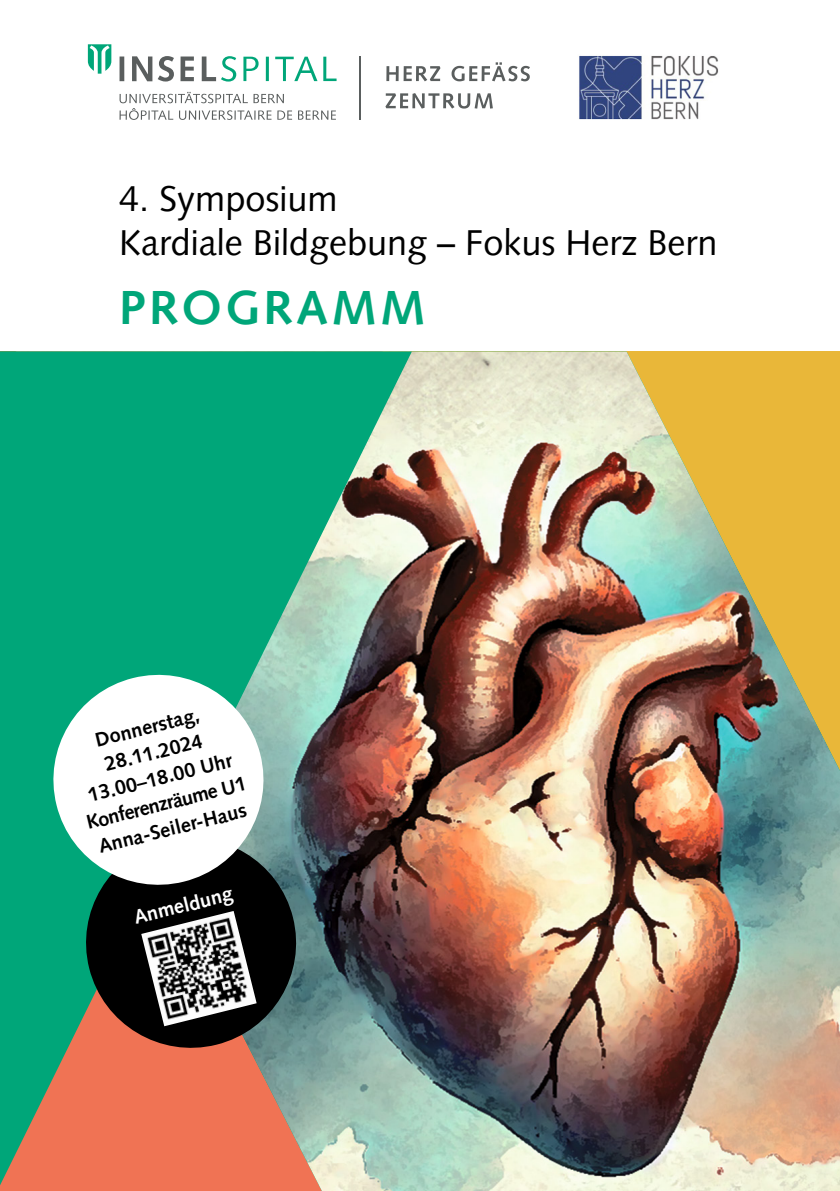
<style>
.page{position:relative;width:840px;height:1191px;background:#fff}
.page>*{position:absolute;margin:0;border:0;box-sizing:border-box;transform-origin:0 0}
.t1{font:700 48px "Syntax LT Pro";letter-spacing:.07em;color:#00a679}
.t2{font:36px/44px "Syntax LT Pro";color:#000}
.t3{font:700 20px/26px "Syntax LT Pro";color:#000;text-align:center}
.t4{font:700 20px "Syntax LT Pro";color:#fff}
</style>
<div class="page">
<img style="left:16px;top:351px;width:823px;height:840px">
<img style="left:0;top:351px;width:411px;height:834px">
<svg style="left:75px;top:827px;width:232px;height:231px;background:#3e3f37"></svg>
<svg style="left:42px;top:664px;width:232px;height:231px"></svg>
<img style="left:141px;top:911px;width:115px;height:115px">
<svg style="left:88px;top:44px;width:23px;height:30px"></svg>
<svg style="left:119px;top:92px;width:217px;height:28px"></svg>
<svg style="left:243px;top:57px;width:93px;height:24px"></svg>
<svg style="left:180px;top:56px;width:14px;height:25px"></svg>
<svg style="left:132px;top:56px;width:42px;height:26px"></svg>
<div style="left:119px;top:56px;width:5px;height:25px;background:#5a5e5e"></div>
<svg style="left:202px;top:56px;width:34px;height:26px"></svg>
<hr style="left:359px;top:56px;width:1px;height:64px;background:#5a5e5e">
<svg style="left:386px;top:66px;width:54px;height:15px"></svg>
<svg style="left:451px;top:62px;width:78px;height:19px"></svg>
<svg style="left:385px;top:93px;width:107px;height:16px"></svg>
<img style="left:579px;top:55px;width:140px;height:64px">
<h2 class="t2" style="left:119px;top:176px;width:599px">4. Symposium<br>Kardiale Bildgebung – Fokus Herz Bern</h2>
<h1 class="t1" style="left:119px;top:279px;width:308px">PROGRAMM</h1>
<p class="t3" style="left:65px;top:734px;width:165px;rotate:-14deg">Donnerstag,<br>28.11.2024<br>13.00–18.00 Uhr<br>Konferenzräume U1<br>Anna-Seiler-Haus</p>
<p class="t4" style="left:131px;top:906px;width:103px;rotate:-14deg">Anmeldung</p>
</div>
